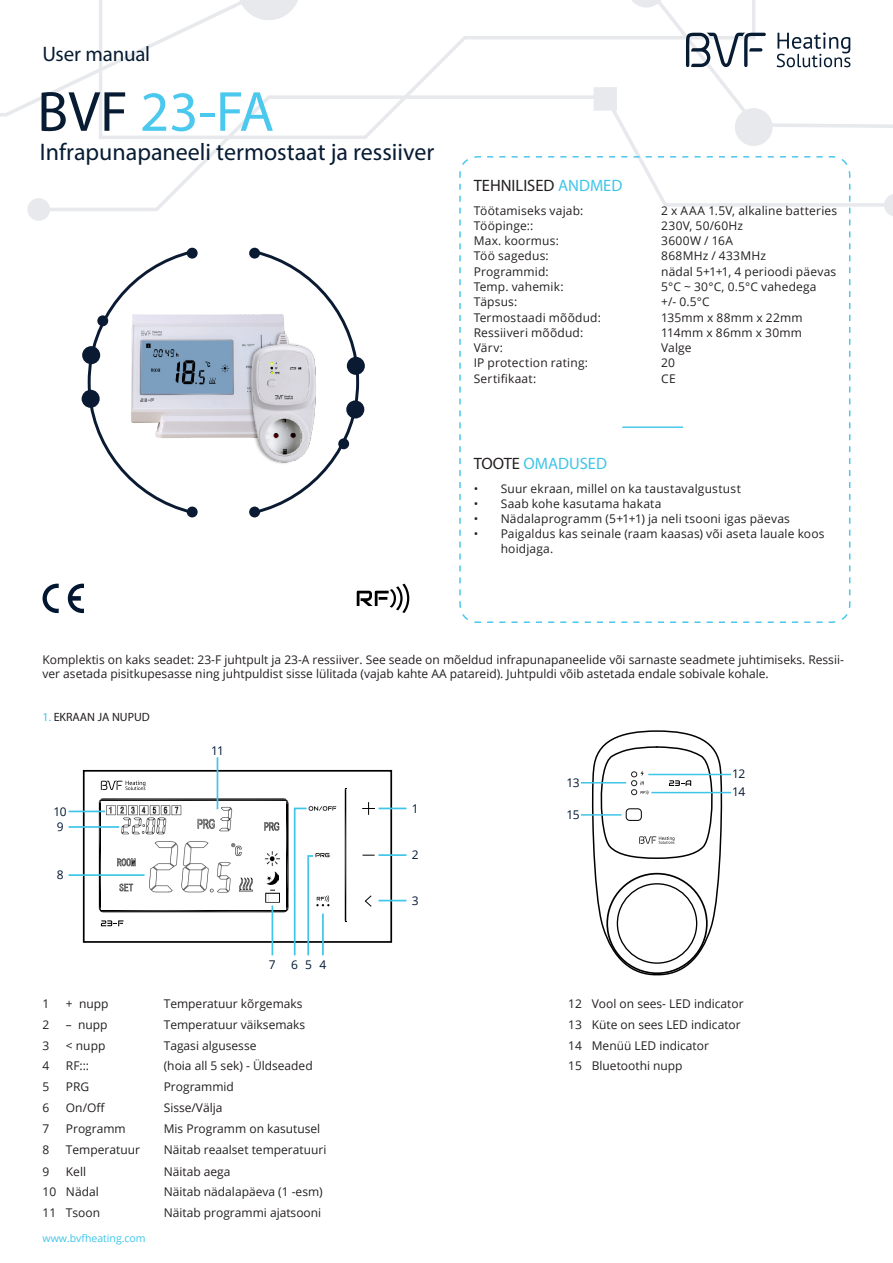
<style>
.page{position:relative;width:893px;height:1263px;background:#fff}
.page>*{position:absolute;margin:0;border:0;box-sizing:border-box;transform-origin:0 0}
.t1{font:57px "Myriad Pro";color:#4ac8ed}
.t2{font:24px "Myriad Pro";color:#071c33}
.t3{font:21px "Myriad Pro";letter-spacing:-.01em;color:#071c33}
.t4{font:16.5px "Myriad Pro";color:#231f20}
.t5{font:16.5px "Myriad Pro";color:#3fc5e8}
.t6{font:12px/14.4px "Open Sans";color:#231f20}
.t7{font:12px "Open Sans";letter-spacing:.02em;color:#231f20}
.t8{font:12px "Open Sans";letter-spacing:-.045em;color:#011631}
.t9{font:12px "Myriad Pro";color:#231f20}
.t10{font:12px "Open Sans";letter-spacing:.03em;color:#231f20}
.t11{font:12px "Open Sans";letter-spacing:.025em;color:#231f20}
.t12{font:10.5px "Open Sans";color:#3fc5e8}
.s1{color:#071c33}
.s2{color:#3fc5e8}
.s3{color:#231f20}
</style>
<div class="page">
<svg style="left:0;top:0;width:893px;height:221px"></svg>
<svg style="left:777px;top:33px;width:73px;height:34px"></svg>
<svg style="left:686px;top:33px;width:80px;height:34px"></svg>
<svg style="left:458px;top:155px;width:393px;height:468px"></svg>
<svg style="left:591px;top:730px;width:132px;height:246px"></svg>
<svg style="left:88px;top:250px;width:104px;height:264px"></svg>
<div style="left:187px;top:248px;width:11px;height:11px;background:#0a1a32;border-radius:50%"></div>
<div style="left:97px;top:315px;width:11px;height:11px;background:#0a1a32;border-radius:50%"></div>
<div style="left:82px;top:346px;width:18px;height:18px;background:#0a1a32;border-radius:50%"></div>
<div style="left:82px;top:390px;width:18px;height:18px;background:#0a1a32;border-radius:50%"></div>
<div style="left:187px;top:507px;width:11px;height:10px;background:#0a1a32;border-radius:50%"></div>
<svg style="left:255px;top:250px;width:104px;height:263px"></svg>
<div style="left:249px;top:248px;width:11px;height:11px;background:#0a1a32;border-radius:50%"></div>
<div style="left:338px;top:438px;width:11px;height:11px;background:#0a1a32;border-radius:50%"></div>
<div style="left:346px;top:400px;width:18px;height:18px;background:#0a1a32;border-radius:50%"></div>
<div style="left:347px;top:357px;width:18px;height:18px;background:#0a1a32;border-radius:50%"></div>
<div style="left:249px;top:507px;width:11px;height:10px;background:#0a1a32;border-radius:50%"></div>
<svg style="left:43px;top:584px;width:16px;height:29px"></svg>
<svg style="left:68px;top:584px;width:16px;height:29px"></svg>
<hr style="left:622px;top:426px;width:61px;height:2px;background:#4ac8ed">
<img style="left:119px;top:301px;width:210px;height:174px">
<svg style="left:345px;top:789px;width:1px;height:133px"></svg>
<div style="left:83px;top:770px;width:309px;height:173px;border:2px solid #000"></div>
<svg style="left:362px;top:802px;width:13px;height:13px"></svg>
<svg style="left:363px;top:855px;width:12px;height:1px"></svg>
<svg style="left:364px;top:895px;width:8px;height:12px"></svg>
<svg style="left:101px;top:781px;width:44px;height:9px"></svg>
<hr style="left:378px;top:807px;width:28px;height:2px;background:#3fc5e8">
<hr style="left:69px;top:810px;width:36px;height:2px;background:#3fc5e8">
<hr style="left:378px;top:854px;width:28px;height:2px;background:#3fc5e8">
<hr style="left:69px;top:826px;width:50px;height:2px;background:#3fc5e8">
<hr style="left:217px;top:757px;width:1px;height:52px;background:#3fc5e8">
<svg style="left:378px;top:900px;width:28px;height:1px"></svg>
<hr style="left:69px;top:874px;width:76px;height:2px;background:#3fc5e8">
<hr style="left:648px;top:774px;width:83px;height:1px;background:#3fc5e8">
<hr style="left:651px;top:792px;width:80px;height:1px;background:#3fc5e8">
<hr style="left:581px;top:782px;width:45px;height:1px;background:#3fc5e8">
<hr style="left:581px;top:814px;width:40px;height:2px;background:#3fc5e8">
<svg style="left:357px;top:584px;width:52px;height:29px"></svg>
<svg style="left:99px;top:798px;width:237px;height:158px"></svg>
<img style="left:264px;top:890px;width:16px;height:13px">
<h3 class="t3" style="left:43px;top:41px;width:109px">User manual</h3>
<p class="t1" style="left:37px;top:77px;width:238px"><span class="s1">BVF</span> 23-FA</p>
<p class="t2" style="left:40px;top:137px;width:396px">Infrapunapaneeli termostaat ja ressiiver</p>
<p class="t4" style="left:474px;top:175px;width:150px">TEHNILISED <span class="s2">ANDMED</span></p>
<p class="t6" style="left:474px;top:203px;width:111px">Töötamiseks vajab:</p>
<p class="t7" style="left:661px;top:202px;width:178px">2 x AAA 1.5V, alkaline batteries</p>
<p class="t6" style="left:474px;top:218px;width:61px">Tööpinge::</p>
<p class="t10" style="left:661px;top:217px;width:83px">230V, 50/60Hz</p>
<p class="t6" style="left:474px;top:233px;width:87px">Max. koormus:</p>
<p class="t11" style="left:661px;top:233px;width:73px">3600W / 16A</p>
<p class="t6" style="left:474px;top:249px;width:77px">Töö sagedus:</p>
<p class="t7" style="left:661px;top:248px;width:106px">868MHz / 433MHz</p>
<p class="t6" style="left:474px;top:264px;width:77px">Programmid:</p>
<p class="t6" style="left:661px;top:264px;width:176px">nädal 5+1+1, 4 perioodi päevas</p>
<p class="t6" style="left:474px;top:279px;width:91px">Temp. vahemik:</p>
<p class="t6" style="left:661px;top:279px;width:157px">5°C ~ 30°C, 0.5°C vahedega</p>
<p class="t6" style="left:474px;top:294px;width:45px">Täpsus:</p>
<p class="t6" style="left:661px;top:294px;width:50px">+/- 0.5°C</p>
<p class="t6" style="left:474px;top:310px;width:129px">Termostaadi mõõdud:</p>
<p class="t6" style="left:661px;top:310px;width:143px">135mm x 88mm x 22mm</p>
<p class="t6" style="left:474px;top:325px;width:111px">Ressiiveri mõõdud:</p>
<p class="t7" style="left:661px;top:324px;width:142px">114mm x 86mm x 30mm</p>
<p class="t6" style="left:474px;top:340px;width:31px">Värv:</p>
<p class="t6" style="left:661px;top:340px;width:32px">Valge</p>
<p class="t6" style="left:474px;top:355px;width:116px">IP protection rating:</p>
<p class="t6" style="left:661px;top:355px;width:15px">20</p>
<p class="t7" style="left:474px;top:370px;width:64px">Sertifikaat:</p>
<p class="t6" style="left:661px;top:371px;width:16px">CE</p>
<p class="t5" style="left:474px;top:453px;width:135px"><span class="s3">TOOTE</span> OMADUSED</p>
<p class="t6" style="left:474px;top:481px;width:269px">• Suur ekraan, millel on ka taustavalgustust</p>
<p class="t6" style="left:474px;top:496px;width:189px">• Saab kohe kasutama hakata</p>
<p class="t6" style="left:474px;top:511px;width:318px">• Nädalaprogramm (5+1+1) ja neli tsooni igas päevas</p>
<p class="t6" style="left:501px;top:526px;width:325px;text-indent:-27px">• Paigaldus kas seinale (raam kaasas) või aseta lauale koos hoidjaga.</p>
<p class="t6" style="left:43px;top:652px;width:803px">Komplektis on kaks seadet: 23-F juhtpult ja 23-A ressiiver. See seade on mõeldud infrapunapaneelide või sarnaste seadmete juhtimiseks. Ressii&shy;ver asetada pisitkupesasse ning juhtpuldist sisse lülitada (vajab kahte AA patareid). Juhtpuldi võib astetada endale sobivale kohale.</p>
<p class="t9" style="left:43px;top:710px;width:109px"><span class="s2">1.</span> EKRAAN JA NUPUD</p>
<p class="t8" style="left:53px;top:803px;width:15px">10</p>
<p class="t8" style="left:57px;top:819px;width:8px">9</p>
<p class="t8" style="left:57px;top:867px;width:8px">8</p>
<p class="t8" style="left:211px;top:742px;width:14px">11</p>
<p class="t8" style="left:269px;top:956px;width:8px">7</p>
<p class="t8" style="left:291px;top:956px;width:8px">6</p>
<p class="t8" style="left:305px;top:956px;width:8px">5</p>
<p class="t8" style="left:319px;top:956px;width:8px">4</p>
<p class="t6" style="left:42px;top:996px;width:8px">1</p>
<p class="t6" style="left:66px;top:996px;width:44px">+ nupp</p>
<p class="t6" style="left:164px;top:996px;width:140px">Temperatuur kõrgemaks</p>
<p class="t6" style="left:42px;top:1017px;width:8px">2</p>
<p class="t6" style="left:66px;top:1017px;width:43px">– nupp</p>
<p class="t6" style="left:164px;top:1017px;width:143px">Temperatuur väiksemaks</p>
<p class="t6" style="left:42px;top:1038px;width:8px">3</p>
<p class="t6" style="left:66px;top:1038px;width:41px">&lt; nupp</p>
<p class="t6" style="left:164px;top:1038px;width:94px">Tagasi algusesse</p>
<p class="t6" style="left:42px;top:1058px;width:8px">4</p>
<p class="t6" style="left:66px;top:1058px;width:25px">RF:::</p>
<p class="t6" style="left:164px;top:1058px;width:150px">(hoia all 5 sek) - Üldseaded</p>
<p class="t6" style="left:42px;top:1079px;width:8px">5</p>
<p class="t6" style="left:66px;top:1079px;width:25px">PRG</p>
<p class="t6" style="left:164px;top:1079px;width:72px">Programmid</p>
<p class="t6" style="left:42px;top:1100px;width:8px">6</p>
<p class="t6" style="left:66px;top:1100px;width:41px">On/Off</p>
<p class="t6" style="left:164px;top:1100px;width:60px">Sisse/Välja</p>
<p class="t6" style="left:42px;top:1121px;width:8px">7</p>
<p class="t6" style="left:66px;top:1121px;width:61px">Programm</p>
<p class="t6" style="left:164px;top:1121px;width:158px">Mis Programm on kasutusel</p>
<p class="t6" style="left:42px;top:1142px;width:8px">8</p>
<p class="t6" style="left:66px;top:1142px;width:76px">Temperatuur</p>
<p class="t6" style="left:164px;top:1142px;width:164px">Näitab reaalset temperatuuri</p>
<p class="t6" style="left:42px;top:1164px;width:8px">9</p>
<p class="t6" style="left:66px;top:1164px;width:22px">Kell</p>
<p class="t6" style="left:164px;top:1164px;width:68px">Näitab aega</p>
<p class="t6" style="left:42px;top:1184px;width:15px">10</p>
<p class="t6" style="left:66px;top:1184px;width:34px">Nädal</p>
<p class="t6" style="left:164px;top:1184px;width:161px">Näitab nädalapäeva (1 -esm)</p>
<p class="t6" style="left:42px;top:1205px;width:15px">11</p>
<p class="t6" style="left:66px;top:1205px;width:36px">Tsoon</p>
<p class="t6" style="left:164px;top:1205px;width:159px">Näitab programmi ajatsooni</p>
<p class="t12" style="left:43px;top:1231px;width:105px">www.bvfheating.com</p>
<p class="t8" style="left:412px;top:800px;width:8px">1</p>
<p class="t8" style="left:412px;top:847px;width:8px">2</p>
<p class="t8" style="left:412px;top:892px;width:8px">3</p>
<p class="t8" style="left:566px;top:774px;width:15px">13</p>
<p class="t8" style="left:566px;top:806px;width:15px">15</p>
<p class="t8" style="left:732px;top:766px;width:15px">12</p>
<p class="t8" style="left:732px;top:784px;width:15px">14</p>
<p class="t6" style="left:568px;top:996px;width:15px">12</p>
<p class="t6" style="left:592px;top:996px;width:153px">Vool on sees- LED indicator</p>
<p class="t6" style="left:568px;top:1017px;width:15px">13</p>
<p class="t6" style="left:592px;top:1017px;width:150px">Küte on sees LED indicator</p>
<p class="t6" style="left:568px;top:1038px;width:15px">14</p>
<p class="t6" style="left:592px;top:1038px;width:119px">Menüü LED indicator</p>
<p class="t6" style="left:568px;top:1058px;width:15px">15</p>
<p class="t6" style="left:592px;top:1058px;width:92px">Bluetoothi nupp</p>
</div>
